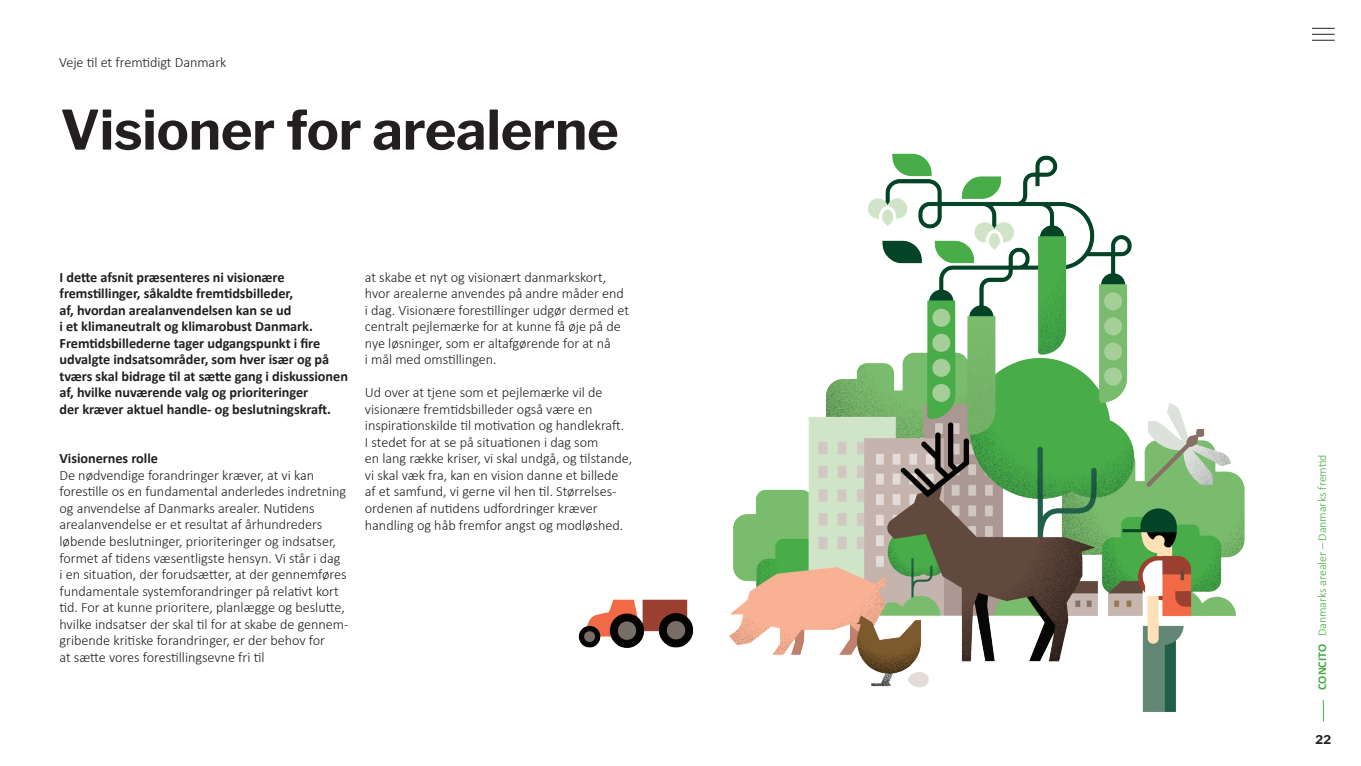
<style>
.page{position:relative;width:1361px;height:766px;background:#fff}
.page>*{position:absolute;margin:0;border:0;box-sizing:border-box;transform-origin:0 0}
.t1{font:100 54px "Libre Franklin";letter-spacing:-.005em;color:#231f20}
.t2{font:300 14.25px/16.5px "Calibri";letter-spacing:-.005em;color:#231f20}
.t3{font:700 14.25px/16.5px "Calibri";letter-spacing:-.005em;color:#231f20}
.t4{font:300 12px "Calibri";letter-spacing:-.005em;color:#49ab47}
.t5{font:100 12px "Libre Franklin";color:#231f20}
.s1{font-weight:700}
</style>
<div class="page">
<img style="left:578px;top:153px;width:667px;height:559px">
<svg style="left:1312px;top:28px;width:22px;height:13px"></svg>
<svg style="left:1323px;top:700px;width:1px;height:21px"></svg>
<p class="t2" style="left:59px;top:54px;width:169px">Veje til et fremtidigt Danmark</p>
<h1 class="t1" style="left:60px;top:88px;width:560px">Visioner for arealerne</h1>
<p class="t3" style="left:60px;top:268px;width:290px">I dette afsnit præsenteres ni visionære fremstillinger, såkaldte fremtidsbilleder,<br>af, hvordan arealanvendelsen kan se ud<br>i et klimaneutralt og klimarobust Danmark.<br>Fremtidsbillederne tager udgangspunkt i fire udvalgte indsatsområder, som hver især og på tværs skal bidrage til at sætte gang i diskussionen af, hvilke nuværende valg og prioriteringer<br>der kræver aktuel handle- og beslutningskraft.</p>
<p class="t3" style="left:60px;top:450px;width:100px">Visionernes rolle</p>
<p class="t2" style="left:60px;top:466px;width:290px">De nødvendige forandringer kræver, at vi kan forestille os en fundamental anderledes indretning og anvendelse af Danmarks arealer. Nutidens arealanvendelse er et resultat af århundreders løbende beslutninger, prioriteringer og indsatser, formet af tidens væsentligste hensyn. Vi står i dag<br>i en situation, der forudsætter, at der gennemføres fundamentale systemforandringer på relativt kort tid. For at kunne prioritere, planlægge og beslutte, hvilke indsatser der skal til for at skabe de gennem&shy;gribende kritiske forandringer, er der behov for<br>at sætte vores forestillingsevne fri til</p>
<p class="t2" style="left:365px;top:268px;width:266px">at skabe et nyt og visionært danmarkskort, hvor arealerne anvendes på andre måder end i dag. Visionære forestillinger udgør dermed et centralt pejlemærke for at kunne få øje på de nye løsninger, som er altafgørende for at nå<br>i mål med omstillingen.</p>
<p class="t2" style="left:365px;top:384px;width:269px">Ud over at tjene som et pejlemærke vil de visionære fremtidsbilleder også være en inspirationskilde til motivation og handlekraft.<br>I stedet for at se på situationen i dag som<br>en lang række kriser, vi skal undgå, og tilstande, vi skal væk fra, kan en vision danne et billede af et samfund, vi gerne vil hen til. Størrelses&shy;ordenen af nutidens udfordringer kræver handling og håb fremfor angst og modløshed.</p>
<p class="t4" style="left:1314px;top:689px;width:237px;rotate:-90deg"><span class="s1">CONCITO</span> Danmarks arealer – Danmarks fremtid</p>
<p class="t5" style="left:1315px;top:730px;width:17px">22</p>
</div>
